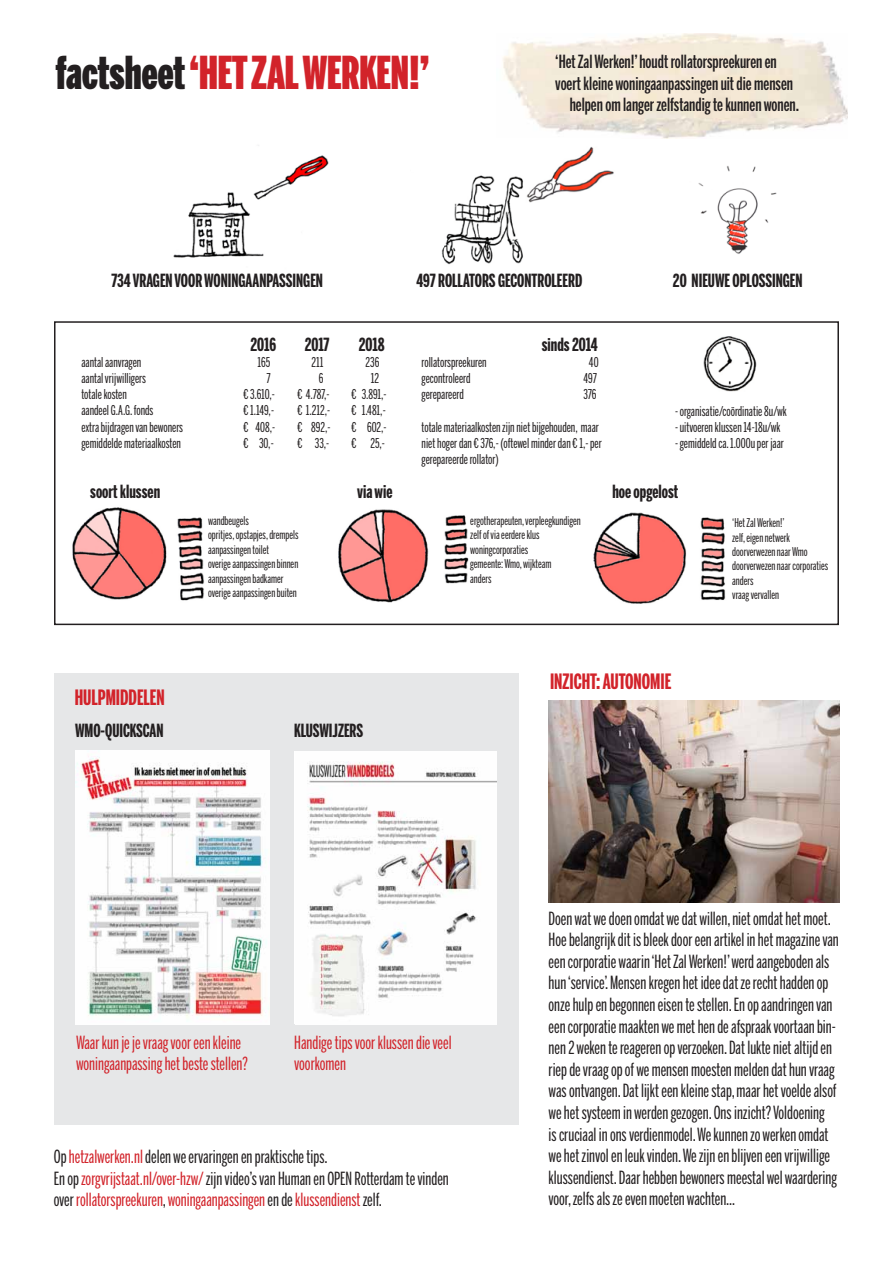
<style>
.page{position:relative;width:893px;height:1263px;background:#fff}
.page>*{position:absolute;margin:0;border:0;box-sizing:border-box;transform-origin:0 0}
.t1{font:900 45px "Benton Sans Extra Comp";color:#d2232a}
.t2{font:700 21px "Benton Sans Extra Comp";color:#d2232a}
.t3{font:18px/21.6px "Benton Sans Extra Comp";color:#231f20}
.t4{font:700 18px "Benton Sans Extra Comp";color:#231f20}
.t5{font:500 18px "Benton Sans Extra Comp";color:#231f20}
.t6{font:18px/21.6px "Benton Sans Extra Comp";color:#d2232a}
.t7{font:13.5px/16.2px "Benton Sans Extra Comp";color:#231f20}
.t8{font:12px/14.4px "Benton Sans Extra Comp";color:#231f20}
.s1{color:#231f20}
.s2{color:#d2232a}
</style>
<div class="page">
<img style="left:503px;top:33px;width:344px;height:105px">
<img style="left:698px;top:166px;width:79px;height:88px">
<div style="left:54px;top:673px;width:465px;height:452px;background:#e6e7e8"></div>
<img style="left:295px;top:751px;width:201px;height:273px">
<img style="left:75px;top:751px;width:195px;height:273px">
<img style="left:441px;top:147px;width:173px;height:118px">
<img style="left:173px;top:145px;width:156px;height:113px">
<img style="left:72px;top:507px;width:132px;height:94px">
<img style="left:338px;top:509px;width:131px;height:94px">
<img style="left:593px;top:512px;width:133px;height:92px">
<img style="left:549px;top:701px;width:290px;height:201px">
<div style="left:54px;top:321px;width:785px;height:304px;border:2px solid #231f20"></div>
<img style="left:703px;top:336px;width:54px;height:56px">
<h1 class="t1" style="left:56px;top:47px;width:375px"><span class="s1">factsheet</span> ‘HET ZAL WERKEN!’</h1>
<p class="t5" style="left:555px;top:51px;width:223px">‘Het Zal Werken!’ houdt rollatorspreekuren en</p>
<p class="t5" style="left:555px;top:73px;width:239px">voert kleine woningaanpassingen uit die mensen</p>
<p class="t5" style="left:570px;top:94px;width:231px">helpen om langer zelfstandig te kunnen wonen.</p>
<p class="t4" style="left:111px;top:270px;width:213px">734 VRAGEN VOOR WONINGAANPASSINGEN</p>
<p class="t4" style="left:416px;top:270px;width:167px">497 ROLLATORS GECONTROLEERD</p>
<p class="t4" style="left:673px;top:270px;width:131px">20 NIEUWE OPLOSSINGEN</p>
<p class="t4" style="left:250px;top:334px;width:27px">2016</p>
<p class="t4" style="left:305px;top:334px;width:26px">2017</p>
<p class="t4" style="left:359px;top:334px;width:27px">2018</p>
<p class="t7" style="left:81px;top:354px;width:61px">aantal aanvragen</p>
<p class="t7" style="left:258px;top:354px;width:14px">165</p>
<p class="t7" style="left:312px;top:354px;width:13px">211</p>
<p class="t7" style="left:366px;top:354px;width:15px">236</p>
<p class="t7" style="left:81px;top:370px;width:66px">aantal vrijwilligers</p>
<p class="t7" style="left:266px;top:370px;width:6px">7</p>
<p class="t7" style="left:319px;top:370px;width:6px">6</p>
<p class="t7" style="left:371px;top:370px;width:10px">12</p>
<p class="t7" style="left:81px;top:386px;width:47px">totale kosten</p>
<p class="t7" style="left:243px;top:386px;width:33px">€ 3.610,-</p>
<p class="t7" style="left:297px;top:386px;width:34px">€ 4.787,-</p>
<p class="t7" style="left:351px;top:386px;width:37px">€ 3.891,-</p>
<p class="t7" style="left:81px;top:403px;width:73px">aandeel G.A.G. fonds</p>
<p class="t7" style="left:243px;top:403px;width:32px">€ 1.149,-</p>
<p class="t7" style="left:297px;top:403px;width:34px">€ 1.212,-</p>
<p class="t7" style="left:351px;top:403px;width:36px">€ 1.481,-</p>
<p class="t7" style="left:81px;top:419px;width:103px">extra bijdragen van bewoners</p>
<p class="t7" style="left:243px;top:419px;width:33px">€ 408,-</p>
<p class="t7" style="left:297px;top:419px;width:35px">€ 892,-</p>
<p class="t7" style="left:351px;top:419px;width:37px">€ 602,-</p>
<p class="t7" style="left:81px;top:435px;width:101px">gemiddelde materiaalkosten</p>
<p class="t7" style="left:243px;top:435px;width:32px">€ 30,-</p>
<p class="t7" style="left:297px;top:435px;width:33px">€ 33,-</p>
<p class="t7" style="left:351px;top:435px;width:35px">€ 25,-</p>
<p class="t4" style="left:542px;top:334px;width:58px">sinds 2014</p>
<p class="t7" style="left:422px;top:354px;width:67px">rollatorspreekuren</p>
<p class="t7" style="left:589px;top:354px;width:11px">40</p>
<p class="t7" style="left:422px;top:370px;width:50px">gecontroleerd</p>
<p class="t7" style="left:584px;top:370px;width:15px">497</p>
<p class="t7" style="left:422px;top:386px;width:44px">gerepareerd</p>
<p class="t7" style="left:584px;top:386px;width:14px">376</p>
<p class="t7" style="left:422px;top:419px;width:182px">totale materiaalkosten zijn niet bijgehouden, maar niet hoger dan € 376,- (oftewel minder dan € 1,- per gerepareerde rollator)</p>
<p class="t7" style="left:675px;top:403px;width:113px">- organisatie/coördinatie 8u/wk</p>
<p class="t7" style="left:675px;top:419px;width:107px">- uitvoeren klussen 14-18u/wk</p>
<p class="t7" style="left:675px;top:435px;width:110px">- gemiddeld ca. 1.000u per jaar</p>
<p class="t4" style="left:90px;top:481px;width:72px">soort klussen</p>
<p class="t4" style="left:357px;top:481px;width:37px">via wie</p>
<p class="t4" style="left:612px;top:481px;width:67px">hoe opgelost</p>
<p class="t2" style="left:75px;top:685px;width:91px">HULPMIDDELEN</p>
<p class="t8" style="left:208px;top:514px;width:92px">wandbeugels<br>opritjes, opstapjes, drempels aanpassingen toilet<br>overige aanpassingen binnen aanpassingen badkamer overige aanpassingen buiten</p>
<p class="t8" style="left:470px;top:514px;width:112px">ergotherapeuten, verpleegkundigen zelf of via eerdere klus woningcorporaties<br>gemeente: Wmo, wijkteam<br>anders</p>
<p class="t8" style="left:732px;top:516px;width:98px">‘Het Zal Werken!’<br>zelf, eigen netwerk doorverwezen naar Wmo doorverwezen naar corporaties anders<br>vraag vervallen</p>
<p class="t2" style="left:550px;top:669px;width:123px">INZICHT: AUTONOMIE</p>
<p class="t4" style="left:75px;top:720px;width:90px">WMO-QUICKSCAN</p>
<p class="t4" style="left:294px;top:720px;width:70px">KLUSWIJZERS</p>
<p class="t6" style="left:76px;top:1031px;width:173px">Waar kun je je vraag voor een kleine woningaanpassing het beste stellen?</p>
<p class="t6" style="left:294px;top:1031px;width:159px">Handige tips voor klussen die veel voorkomen</p>
<p class="t3" style="left:54px;top:1146px;width:397px">Op <span class="s2">hetzalwerken.nl</span> delen we ervaringen en praktische tips.<br>En op <span class="s2">zorgvrijstaat.nl/over-hzw/</span> zijn video’s van Human en OPEN Rotterdam te vinden over <span class="s2">rollatorspreekuren</span>, <span class="s2">woningaanpassingen</span> en de <span class="s2">klussendienst</span> zelf.</p>
<p class="t3" style="left:549px;top:908px;width:292px">Doen wat we doen omdat we dat willen, niet omdat het moet.<br>Hoe belangrijk dit is bleek door een artikel in het magazine van een corporatie waarin ‘Het Zal Werken!’ werd aangeboden als hun ‘service’. Mensen kregen het idee dat ze recht hadden op onze hulp en begonnen eisen te stellen. En op aandringen van een corporatie maakten we met hen de afspraak voortaan bin&shy;nen 2 weken te reageren op verzoeken. Dat lukte niet altijd en riep de vraag op of we mensen moesten melden dat hun vraag was ontvangen. Dat lijkt een kleine stap, maar het voelde alsof we het systeem in werden gezogen. Ons inzicht? Voldoening<br>is cruciaal in ons verdienmodel. We kunnen zo werken omdat we het zinvol en leuk vinden. We zijn en blijven een vrijwillige klussendienst. Daar hebben bewoners meestal wel waardering voor, zelfs als ze even moeten wachten…</p>
</div>
